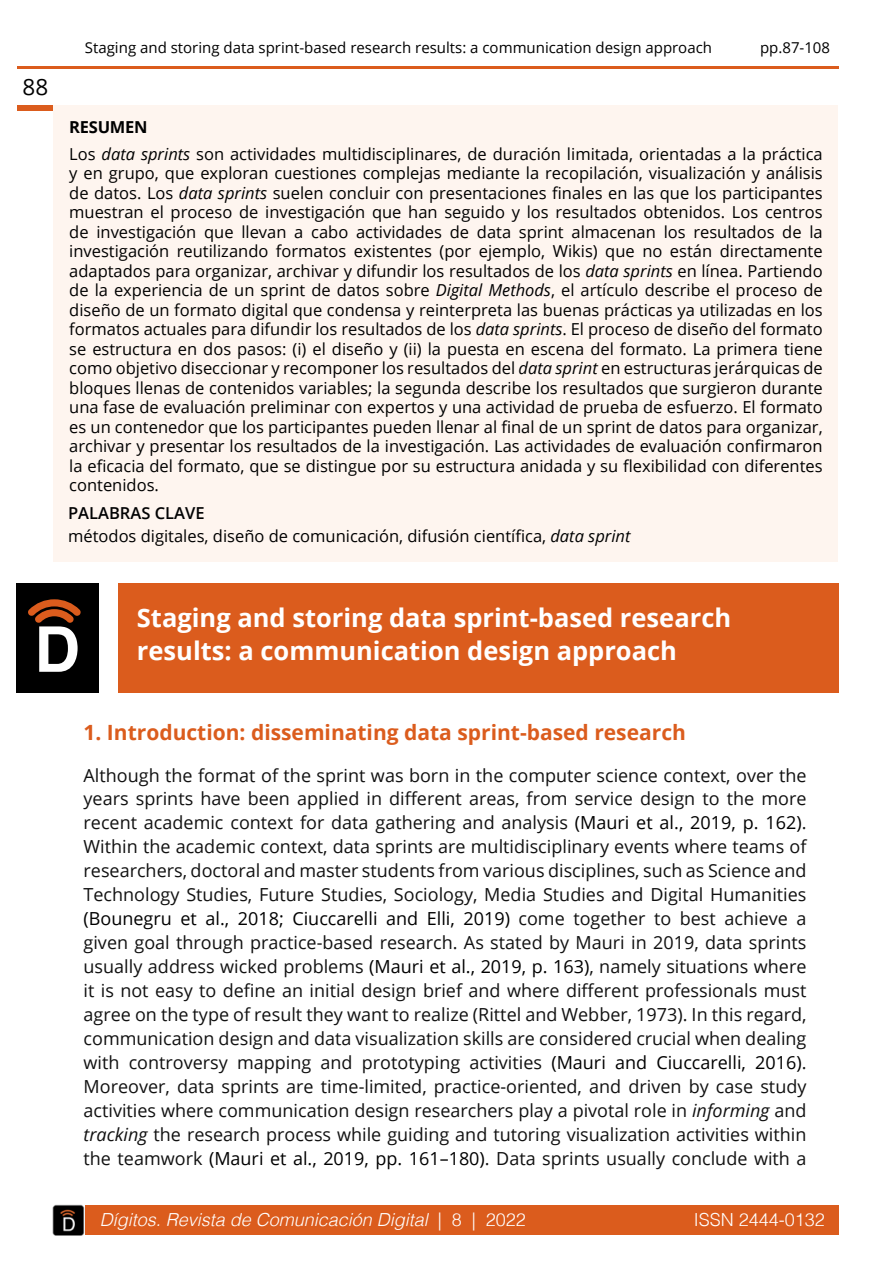
<style>
.page{position:relative;width:893px;height:1263px;background:#fff}
.page>*{position:absolute;margin:0;border:0;box-sizing:border-box;transform-origin:0 0}
.t1{font:700 63px "Helvetica";color:#fff}
.t2{font:700 25.5px "Open Sans";color:#fff}
.t3{font:22.5px "Open Sans";color:#000}
.t4{font:700 21px "Open Sans";color:#db5c1d}
.t5{font:18px/24px "Open Sans";color:#111;text-align:justify}
.t6{font:italic 300 18px "Helvetica";color:#fff}
.t7{font:300 18px "Helvetica";color:#fff}
.t8{font:16.5px/19.5px "Open Sans";color:#000}
.t9{font:15px "Open Sans";color:#000}
.s1{font-weight:700}
.s2{font-style:italic}
.s3{font-weight:600;color:#020203}
.s4{color:#000}
.s5{font-style:normal}
</style>
<div class="page">
<div style="left:86px;top:1205px;width:753px;height:30px;background:#db5c1d"></div>
<img style="left:52px;top:1204px;width:34px;height:32px">
<div style="left:17px;top:106px;width:37px;height:5px;background:#db5c1d"></div>
<hr style="left:17px;top:66px;width:822px;height:2px;background:#db5c1d">
<div style="left:118px;top:583px;width:721px;height:109px;background:#db5c1d"></div>
<div style="left:16px;top:583px;width:83px;height:109px;background:#000"></div>
<svg style="left:28px;top:599px;width:53px;height:24px"></svg>
<div style="left:53px;top:105px;width:784px;height:456px;background:#fef5ef"></div>
<h3 class="t3" style="left:23px;top:78px;width:27px">88</h3>
<p class="t9" style="left:85px;top:41px;width:629px">Staging and storing data sprint-based research results: a communication design approach</p>
<p class="t9" style="left:760px;top:41px;width:72px">pp.87-108</p>
<p class="t8" style="left:69px;top:115px;width:755px;line-height:27px"><span class="s1">RESUMEN<br></span>Los <span class="s2">data sprints</span> son actividades multidisciplinares, de duración limitada, orientadas a la práctica</p>
<p class="t8" style="left:69px;top:165px;width:755px;text-align:justify">y en grupo, que exploran cuestiones complejas mediante la recopilación, visualización y análisis de datos. Los <span class="s2">data sprints</span> suelen concluir con presentaciones finales en las que los participantes muestran el proceso de investigación que han seguido y los resultados obtenidos. Los centros de investigación que llevan a cabo actividades de data sprint almacenan los resultados de la investigación reutilizando formatos existentes (por ejemplo, Wikis) que no están directamente adaptados para organizar, archivar y difundir los resultados de los <span class="s2">data sprints</span> en línea. Partiendo de la experiencia de un sprint de datos sobre <span class="s2">Digital Methods</span>, el artículo describe el proceso de diseño de un formato digital que condensa y reinterpreta las buenas prácticas ya utilizadas en los formatos actuales para difundir los resultados de los <span class="s2">data sprints</span>. El proceso de diseño del formato se estructura en dos pasos: (i) el diseño y (ii) la puesta en escena del formato. La primera tiene como objetivo diseccionar y recomponer los resultados del <span class="s2">data sprint</span> en estructuras jerárquicas de bloques llenas de contenidos variables; la segunda describe los resultados que surgieron durante una fase de evaluación preliminar con expertos y una actividad de prueba de esfuerzo. El formato es un contenedor que los participantes pueden llenar al final de un sprint de datos para organizar, archivar y presentar los resultados de la investigación. Las actividades de evaluación confirmaron la eficacia del formato, que se distingue por su estructura anidada y su flexibilidad con diferentes contenidos.</p>
<p class="t8" style="left:68px;top:500px;width:564px;line-height:23.7px"><span class="s3">PALABRAS CLAVE<br></span>métodos digitales, diseño de comunicación, difusión científica, <span class="s2">data sprint</span></p>
<h1 class="t1" style="left:34px;top:613px;width:47px">D</h1>
<h2 class="t2" style="left:137px;top:608px;width:596px">Staging and storing data sprint-based research</h2>
<h2 class="t2" style="left:137px;top:641px;width:542px">results: a communication design approach</h2>
<p class="t4" style="left:84px;top:724px;width:604px">1. Introduction: disseminating data sprint-based research</p>
<p class="t5" style="left:84px;top:765px;width:724px">Although the format of the sprint was born in the computer science context, over the years sprints have been applied in different areas, from service design to the more recent academic context for data gathering and analysis <span class="s4">(Mauri et al., 2019, p. 162)</span>.<br>Within the academic context, data sprints are multidisciplinary events where teams of researchers, doctoral and master students from various disciplines, such as Science and Technology Studies, Future Studies, Sociology, Media Studies and Digital Humanities <span class="s4">(Bounegru et al., 2018; Ciuccarelli and Elli, 2019)</span> come together to best achieve a given goal through practice-based research. As stated by Mauri in 2019, data sprints usually address wicked problems <span class="s4">(Mauri et al., 2019, p. 163)</span>, namely situations where it is not easy to define an initial design brief and where different professionals must agree on the type of result they want to realize (Rittel and Webber, 1973). In this regard, communication design and data visualization skills are considered crucial when dealing with controversy mapping and prototyping activities <span class="s4">(Mauri and Ciuccarelli, 2016)</span>.<br>Moreover, data sprints are time-limited, practice-oriented, and driven by case study activities where communication design researchers play a pivotal role in <span class="s2">informing</span> and <span class="s2">tracking</span> the research process while guiding and tutoring visualization activities within the teamwork <span class="s4">(Mauri et al., 2019, pp. 161–180)</span>. Data sprints usually conclude with a</p>
<p class="t6" style="left:100px;top:1212px;width:428px">Dígitos. Revista de Comunicación Digital <span class="s5">| 8 | 2022</span></p>
<p class="t7" style="left:694px;top:1212px;width:133px">ISSN 2444-0132</p>
</div>
